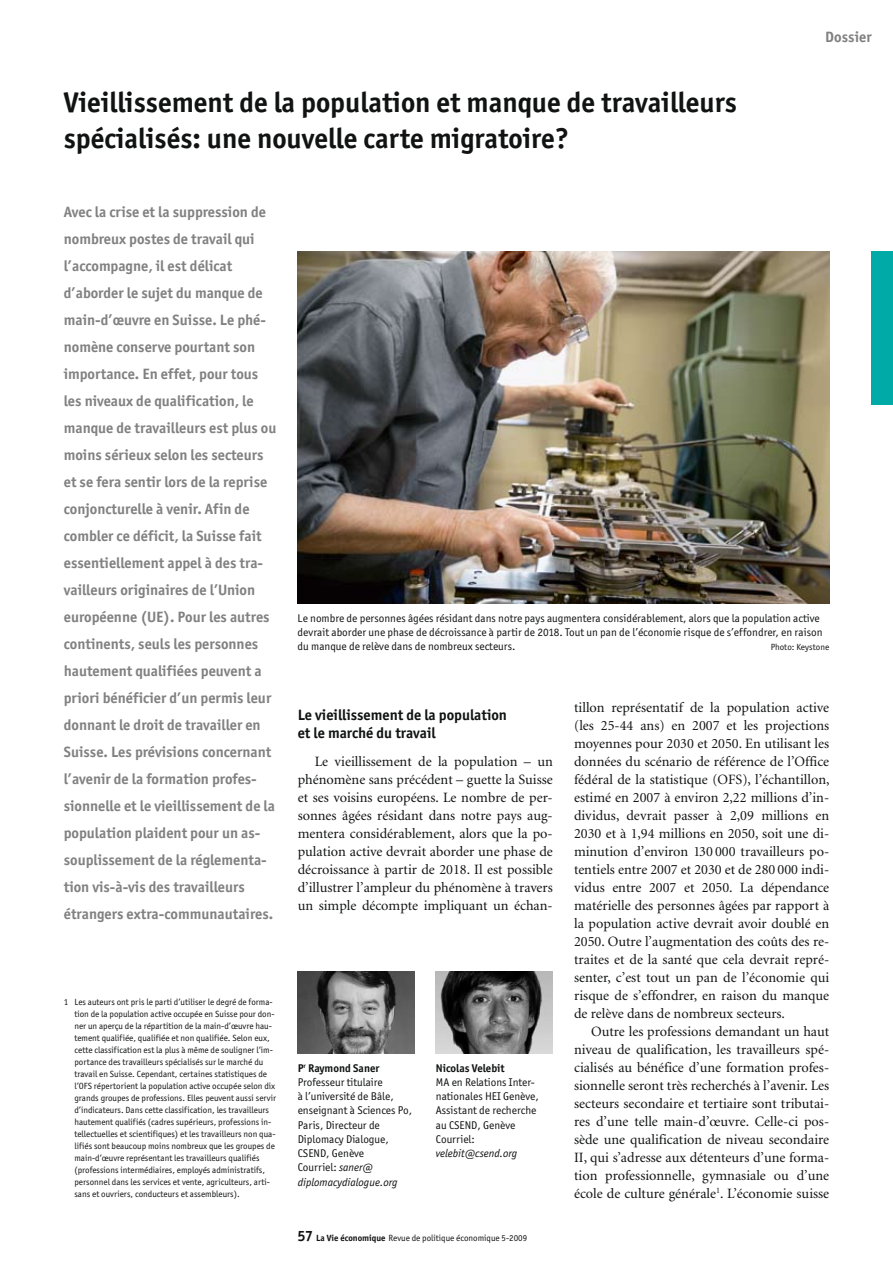
<style>
.page{position:relative;width:893px;height:1263px;background:#fff}
.page>*{position:absolute;margin:0;border:0;box-sizing:border-box;transform-origin:0 0}
.t1{font:700 28.5px/36px "Officina San ITC";color:#111212}
.t2{font:700 15px/27px "Officina San ITC";color:#818181}
.t3{font:700 15px/18px "Officina San ITC";color:#111212}
.t4{font:14.25px/18px "Minion";color:#111212;text-align:justify}
.t5{font:11.25px/14.2px "Officina San ITC";color:#111212}
.t6{font:italic 11.25px "Officina San ITC";color:#111212}
.t7{font:700 11.25px "Officina San ITC";color:#111212}
.t8{font:9px/12px "Officina San ITC";color:#111212}
.s1{font-weight:700}
.s2{font-style:italic}
.s3{font-weight:700;font-size:15px}
</style>
<div class="page">
<div style="left:872px;top:252px;width:21px;height:153px;background:#00aaa7"></div>
<img style="left:298px;top:972px;width:117px;height:82px">
<img style="left:436px;top:972px;width:117px;height:82px">
<img style="left:298px;top:251px;width:531px;height:352px">
<h1 class="t1" style="left:64px;top:84px;width:675px">Vieillissement de la population et manque de travailleurs spécialisés: une nouvelle carte migratoire?</h1>
<p class="t2" style="left:825px;top:23px;width:48px">Dossier</p>
<p class="t2" style="left:64px;top:198px;width:214px">Avec la crise et la suppression de nombreux postes de travail qui l’accompagne, il est délicat d’aborder le sujet du manque de main-d’œuvre en Suisse. Le phé&shy;nomène conserve pourtant son importance. En effet, pour tous les niveaux de qualification, le manque de travailleurs est plus ou moins sérieux selon les secteurs et se fera sentir lors de la reprise conjoncturelle à venir. Afin de combler ce déficit, la Suisse fait essentiellement appel à des tra&shy;vailleurs originaires de l’Union européenne (UE). Pour les autres continents, seuls les personnes hautement qualifiées peuvent a priori bénéficier d’un permis leur donnant le droit de travailler en<br>Suisse. Les prévisions concernant l’avenir de la formation profes&shy;sionnelle et le vieillissement de la population plaident pour un as&shy;souplissement de la réglementa&shy;tion vis-à-vis des travailleurs étrangers extra-communautaires.</p>
<p class="t8" style="left:74px;top:996px;width:203px;text-indent:-11px">1 Les auteurs ont pris le parti d’utiliser le degré de forma&shy;tion de la population active occupée en Suisse pour don&shy;ner un aperçu de la répartition de la main-d’œuvre hau&shy;tement qualifiée, qualifiée et non qualifiée. Selon eux, cette classification est la plus à même de souligner l’im&shy;portance des travailleurs spécialisés sur le marché du travail en Suisse. Cependant, certaines statistiques de l’OFS répertorient la population active occupée selon dix grands groupes de professions. Elles peuvent aussi servir d’indicateurs. Dans cette classification, les travailleurs hautement qualifiés (cadres supérieurs, professions in&shy;tellectuelles et scientifiques) et les travailleurs non qua&shy;lifiés sont beaucoup moins nombreux que les groupes de main-d’œuvre représentant les travailleurs qualifiés (professions intermédiaires, employés administratifs, personnel dans les services et vente, agriculteurs, arti&shy;sans et ouvriers, conducteurs et assembleurs).</p>
<p class="t5" style="left:298px;top:611px;width:526px">Le nombre de personnes âgées résidant dans notre pays augmentera considérablement, alors que la population active devrait aborder une phase de décroissance à partir de 2018. Tout un pan de l’économie risque de s’effondrer, en raison du manque de relève dans de nombreux secteurs.</p>
<p class="t8" style="left:771px;top:641px;width:60px">Photo: Keystone</p>
<p class="t3" style="left:298px;top:706px;width:211px">Le vieillissement de la population et le marché du travail</p>
<p class="t4" style="left:298px;top:752px;width:257px;text-indent:17px">Le vieillissement de la population – un phénomène sans précédent – guette la Suisse et ses voisins européens. Le nombre de per&shy;sonnes âgées résidant dans notre pays aug&shy;mentera considérablement, alors que la po&shy;pulation active devrait aborder une phase de décroissance à partir de 2018. Il est possible d’illustrer l’ampleur du phénomène à travers un simple décompte impliquant un échan-</p>
<p class="t5" style="left:298px;top:1060px;width:116px"><span class="s1">P</span><sup>r</sup> <span class="s1">Raymond Saner<br></span>Professeur titulaire<br>à l’université de Bâle, enseignant à Sciences Po,<br>Paris, Directeur de<br>Diplomacy Dialogue,<br>CSEND, Genève<br>Courriel: <span class="s2">saner@ diplomacydialogue.org</span></p>
<p class="t7" style="left:436px;top:1061px;width:70px">Nicolas Velebit</p>
<p class="t5" style="left:436px;top:1075px;width:104px">MA en Relations Inter&shy;nationales HEI Genève,<br>Assistant de recherche au CSEND, Genève<br>Courriel:</p>
<p class="t6" style="left:436px;top:1147px;width:83px">velebit@csend.org</p>
<p class="t8" style="left:298px;top:1232px;width:231px"><span class="s3">57</span> <span class="s1">La Vie économique</span> Revue de politique économique 5-2009</p>
<p class="t4" style="left:574px;top:698px;width:257px">tillon représentatif de la population active (les 25-44 ans) en 2007 et les projections moyennes pour 2030 et 2050. En utilisant les données du scénario de référence de l’Office fédéral de la statistique (OFS), l’échantillon, estimé en 2007 à environ 2,22 millions d’in&shy;dividus, devrait passer à 2,09 millions en 2030 et à 1,94 millions en 2050, soit une di&shy;minution d’environ 130 000 travailleurs po&shy;tentiels entre 2007 et 2030 et de 280 000 indi&shy;vidus entre 2007 et 2050. La dépendance matérielle des personnes âgées par rapport à la population active devrait avoir doublé en 2050. Outre l’augmentation des coûts des re&shy;traites et de la santé que cela devrait repré&shy;senter, c’est tout un pan de l’économie qui risque de s’effondrer, en raison du manque de relève dans de nombreux secteurs.</p>
<p class="t4" style="left:574px;top:1022px;width:257px;text-indent:17px">Outre les professions demandant un haut niveau de qualification, les travailleurs spé&shy;cialisés au bénéfice d’une formation profes&shy;sionnelle seront très recherchés à l’avenir. Les secteurs secondaire et tertiaire sont tributai&shy;res d’une telle main-d’œuvre. Celle-ci pos&shy;sède une qualification de niveau secondaire II, qui s’adresse aux détenteurs d’une forma&shy;tion professionnelle, gymnasiale ou d’une école de culture générale<sup>1</sup>. L’économie suisse</p>
</div>
